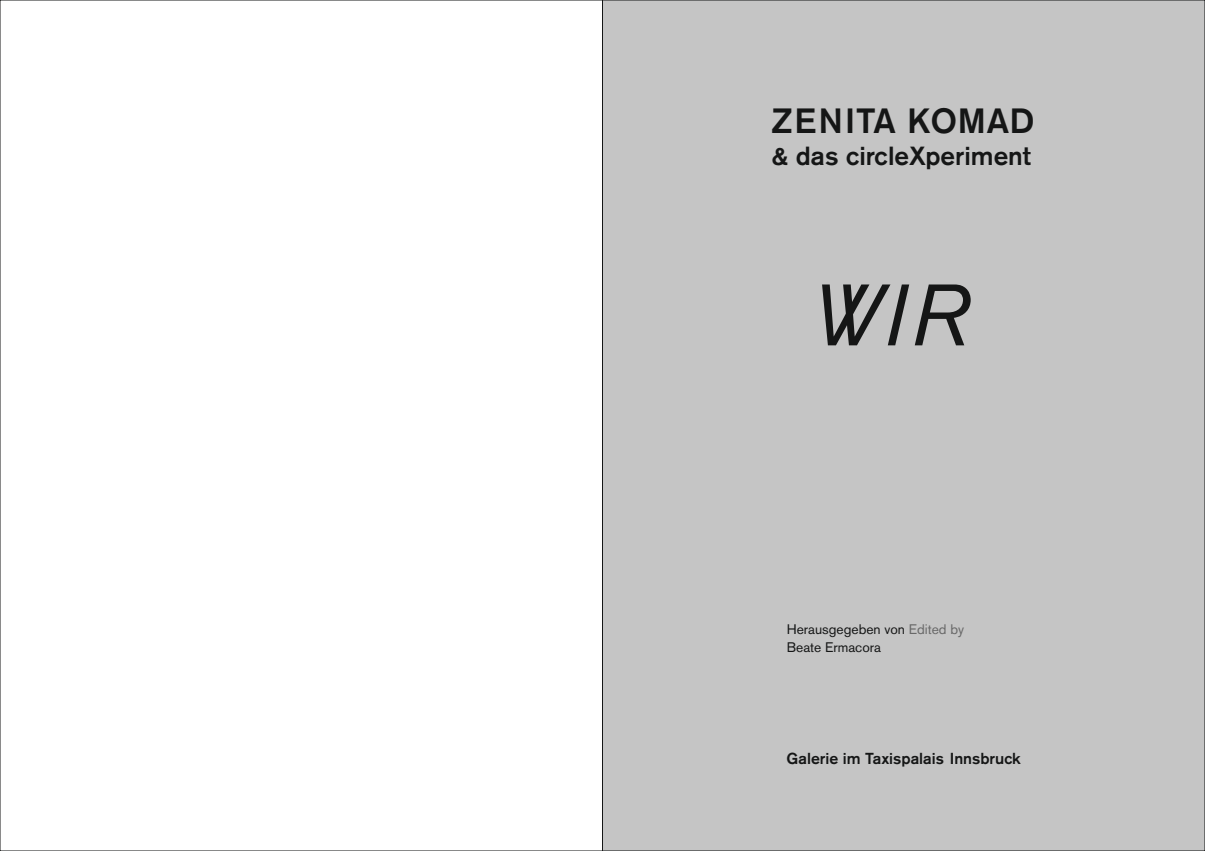
<style>
.page{position:relative;width:1205px;height:851px;background:#fff}
.page>*{position:absolute;margin:0;border:0;box-sizing:border-box;transform-origin:0 0}
.t1{font:italic 86.12px "Akzidenz Grotesk BE";color:#151616}
.t2{font:500 34.75px "Akzidenz Grotesk BE";letter-spacing:.02em;color:#151616}
.t3{font:500 26px "Akzidenz Grotesk BE";color:#151616}
.t4{font:500 15.75px "Akzidenz Grotesk BE";color:#151616}
.t5{font:13.75px/18.1px "Akzidenz Grotesk BE";color:#151616}
.s1{color:#686868}
</style>
<div class="page">
<div style="left:602px;top:0;width:603px;height:850px;background:#c5c5c5"></div>
<h2 class="t2" style="left:771px;top:100px;width:265px">ZENITA KOMAD</h2>
<h3 class="t3" style="left:771px;top:139px;width:261px">&amp; das circleXperiment</h3>
<h1 class="t1" style="left:810px;top:264px;width:159px">VVIR</h1>
<p class="t5" style="left:787px;top:619px;width:179px">Herausgegeben von <span class="s1">Edited by<br></span>Beate Ermacora</p>
<p class="t4" style="left:786px;top:748px;width:236px">Galerie im Taxispalais Innsbruck</p>
</div>
